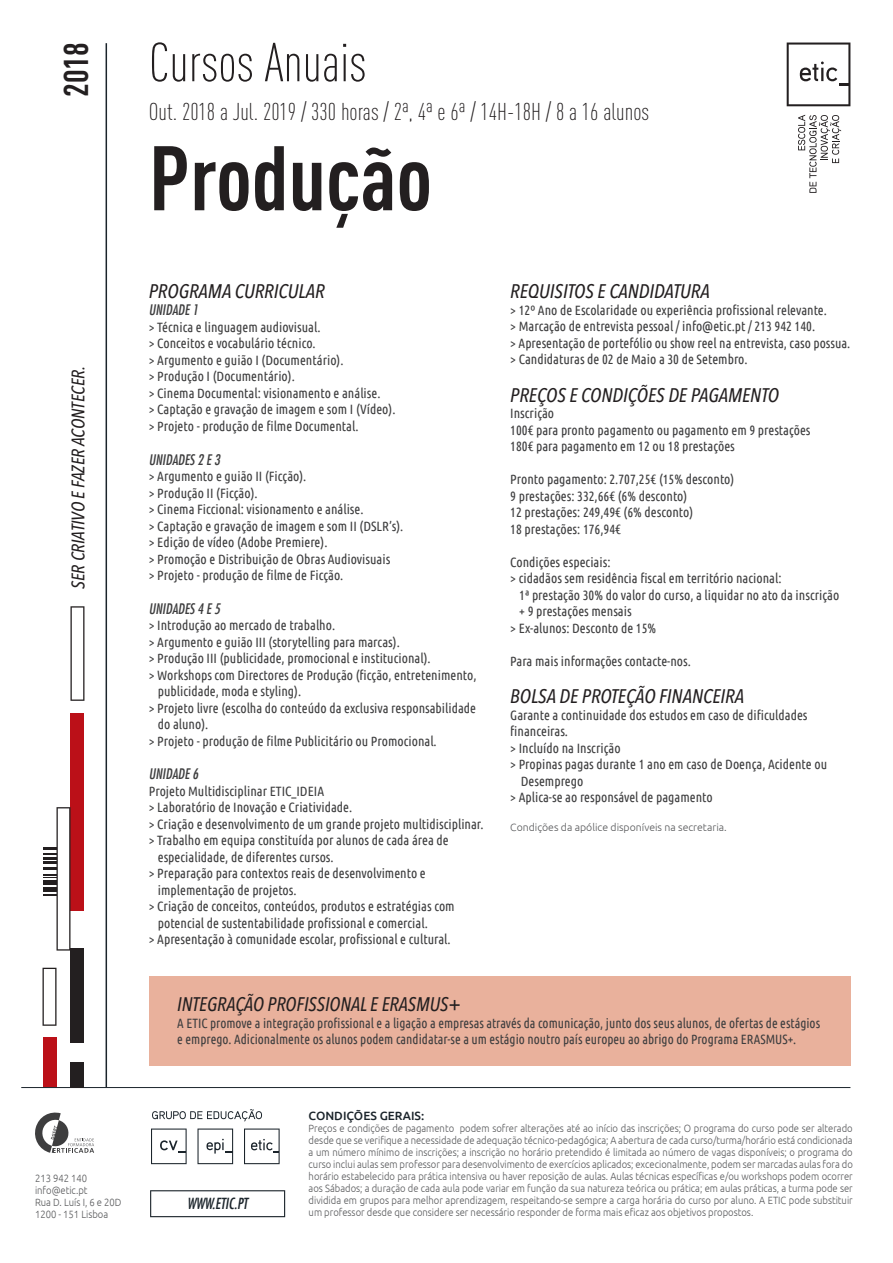
<style>
.page{position:relative;width:893px;height:1263px;background:#fff}
.page>*{position:absolute;margin:0;border:0;box-sizing:border-box;transform-origin:0 0}
.t1{font:700 90px "DIN Cond";color:#231f20}
.t2{font:300 54px "DIN Cond";color:#231f20}
.t3{font:700 33.9px "DIN Cond";color:#231f20}
.t4{font:300 24px "DIN Cond";color:#231f20}
.t5{font:italic 500 condensed 19.5px "Avenir Next LT Pro";color:#231f20}
.t6{font:italic 500 condensed 18px "Avenir Next LT Pro";letter-spacing:-.005em;color:#231f20}
.t7{font:italic condensed 15px "Futura LT";color:#1b242b}
.t8{font:italic condensed 14.25px "Futura LT";color:#3e3e3f}
.t9{font:13.5px/16.5px "Ubuntu Condensed";color:#3e3e3f}
.t10{font:500 12px "Ubuntu";color:#1b242b}
.t11{font:300 10.5px/12px "Ubuntu";color:#57585a;text-align:justify;scale:.9 1}
.t12{font:300 10.5px "Ubuntu";color:#57585a}
</style>
<div class="page">
<svg style="left:798px;top:115px;width:43px;height:78px"></svg>
<svg style="left:787px;top:43px;width:63px;height:63px"></svg>
<hr style="left:21px;top:1087px;width:829px;height:1px;background:#1b242b">
<svg style="left:150px;top:1190px;width:135px;height:27px"></svg>
<svg style="left:35px;top:1112px;width:59px;height:41px"></svg>
<svg style="left:197px;top:1128px;width:36px;height:36px"></svg>
<svg style="left:151px;top:1128px;width:36px;height:36px"></svg>
<svg style="left:244px;top:1128px;width:36px;height:36px"></svg>
<svg style="left:152px;top:1109px;width:110px;height:12px"></svg>
<div style="left:149px;top:976px;width:701px;height:90px;background:#e9b19c"></div>
<hr style="left:106px;top:43px;width:1px;height:1044px;background:#1b242b">
<div style="left:70px;top:948px;width:14px;height:94px;background:#231f20"></div>
<div style="left:70px;top:713px;width:14px;height:198px;background:#bb1018"></div>
<svg style="left:70px;top:606px;width:14px;height:95px"></svg>
<div style="left:70px;top:1062px;width:14px;height:25px;background:#231f20"></div>
<svg style="left:43px;top:807px;width:27px;height:143px"></svg>
<svg style="left:43px;top:968px;width:14px;height:58px"></svg>
<div style="left:43px;top:1038px;width:14px;height:49px;background:#bb1018"></div>
<h3 class="t3" style="left:55px;top:97px;width:56px;rotate:-90deg">2018</h3>
<h3 class="t6" style="left:67px;top:589px;width:224px;rotate:-90deg">SER CRIATIVO E FAZER ACONTECER.</h3>
<p class="t11" style="left:35px;top:1172px;width:98px;text-align:left">213 942 140 info@etic.pt<br>Rua D. Luís I, 6 e 20D<br>1200 - 151 Lisboa</p>
<h2 class="t2" style="left:149px;top:31px;width:219px">Cursos Anuais</h2>
<h3 class="t4" style="left:149px;top:98px;width:502px">Out. 2018 a Jul. 2019 / 330 horas / 2ª, 4ª e 6ª / 14H-18H / 8 a 16 alunos</h3>
<h1 class="t1" style="left:149px;top:123px;width:285px">Produção</h1>
<h3 class="t5" style="left:149px;top:280px;width:177px">PROGRAMA CURRICULAR</h3>
<p class="t8" style="left:149px;top:302px;width:51px">UNIDADE 1</p>
<p class="t9" style="left:149px;top:318px;width:248px">&gt; Técnica e linguagem audiovisual.<br>&gt; Conceitos e vocabulário técnico.<br>&gt; Argumento e guião I (Documentário).<br>&gt; Produção I (Documentário).<br>&gt; Cinema Documental: visionamento e análise.<br>&gt; Captação e gravação de imagem e som I (Vídeo). &gt; Projeto - produção de filme Documental.</p>
<p class="t8" style="left:149px;top:451px;width:73px">UNIDADES 2 E 3</p>
<p class="t9" style="left:149px;top:467px;width:256px">&gt; Argumento e guião II (Ficção).<br>&gt; Produção II (Ficção).<br>&gt; Cinema Ficcional: visionamento e análise.<br>&gt; Captação e gravação de imagem e som II (DSLR’s). &gt; Edição de vídeo (Adobe Premiere).<br>&gt; Promoção e Distribuição de Obras Audiovisuais<br>&gt; Projeto - produção de filme de Ficção.</p>
<p class="t8" style="left:149px;top:600px;width:73px">UNIDADES 4 E 5</p>
<p class="t9" style="left:149px;top:617px;width:188px">&gt; Introdução ao mercado de trabalho.</p>
<p class="t9" style="left:149px;top:633px;width:252px">&gt; Argumento e guião III (storytelling para marcas).</p>
<p class="t9" style="left:149px;top:650px;width:283px">&gt; Produção III (publicidade, promocional e institucional).</p>
<p class="t9" style="left:149px;top:666px;width:329px">&gt; Workshops com Directores de Produção (ficção, entretenimento,</p>
<p class="t9" style="left:158px;top:683px;width:145px">publicidade, moda e styling).</p>
<p class="t9" style="left:149px;top:699px;width:329px">&gt; Projeto livre (escolha do conteúdo da exclusiva responsabilidade</p>
<p class="t9" style="left:158px;top:716px;width:52px">do aluno).</p>
<p class="t9" style="left:149px;top:732px;width:289px">&gt; Projeto - produção de filme Publicitário ou Promocional.</p>
<p class="t8" style="left:149px;top:765px;width:51px">UNIDADE 6</p>
<p class="t9" style="left:149px;top:782px;width:177px">Projeto Multidisciplinar ETIC_IDEIA</p>
<p class="t9" style="left:149px;top:799px;width:205px">&gt; Laboratório de Inovação e Criatividade.</p>
<p class="t9" style="left:149px;top:815px;width:336px">&gt; Criação e desenvolvimento de um grande projeto multidisciplinar.</p>
<p class="t9" style="left:149px;top:832px;width:301px">&gt; Trabalho em equipa constituída por alunos de cada área de</p>
<p class="t9" style="left:158px;top:848px;width:177px">especialidade, de diferentes cursos.</p>
<p class="t9" style="left:149px;top:865px;width:278px">&gt; Preparação para contextos reais de desenvolvimento e</p>
<p class="t9" style="left:158px;top:881px;width:140px">implementação de projetos.</p>
<p class="t9" style="left:149px;top:898px;width:307px">&gt; Criação de conceitos, conteúdos, produtos e estratégias com</p>
<p class="t9" style="left:158px;top:914px;width:271px">potencial de sustentabilidade profissional e comercial.</p>
<p class="t9" style="left:149px;top:931px;width:303px">&gt; Apresentação à comunidade escolar, profissional e cultural.</p>
<h3 class="t5" style="left:510px;top:280px;width:201px">REQUISITOS E CANDIDATURA</h3>
<p class="t9" style="left:510px;top:301px;width:342px">&gt; 12º Ano de Escolaridade ou experiência profissional relevante.<br>&gt; Marcação de entrevista pessoal / info@etic.pt / 213 942 140.<br>&gt; Apresentação de portefólio ou show reel na entrevista, caso possua. &gt; Candidaturas de 02 de Maio a 30 de Setembro.</p>
<h3 class="t5" style="left:510px;top:383px;width:270px">PREÇOS E CONDIÇÕES DE PAGAMENTO</h3>
<p class="t9" style="left:510px;top:405px;width:302px">Inscrição<br>100€ para pronto pagamento ou pagamento em 9 prestações<br>180€ para pagamento em 12 ou 18 prestações</p>
<p class="t9" style="left:510px;top:471px;width:226px">Pronto pagamento: 2.707,25€ (15% desconto)<br>9 prestações: 332,66€ (6% desconto)<br>12 prestações: 249,49€ (6% desconto)<br>18 prestações: 176,94€</p>
<p class="t9" style="left:510px;top:553px;width:102px">Condições especiais:</p>
<p class="t9" style="left:510px;top:570px;width:273px">&gt; cidadãos sem residência fiscal em território nacional:</p>
<p class="t9" style="left:519px;top:586px;width:322px">1ª prestação 30% do valor do curso, a liquidar no ato da inscrição</p>
<p class="t9" style="left:519px;top:603px;width:114px">+ 9 prestações mensais</p>
<p class="t9" style="left:510px;top:619px;width:147px">&gt; Ex-alunos: Desconto de 15%</p>
<p class="t9" style="left:510px;top:652px;width:182px">Para mais informações contacte-nos.</p>
<h3 class="t5" style="left:510px;top:685px;width:235px">BOLSA DE PROTEÇÃO FINANCEIRA</h3>
<p class="t9" style="left:510px;top:706px;width:299px">Garante a continuidade dos estudos em caso de dificuldades</p>
<p class="t9" style="left:510px;top:723px;width:59px">financeiras.</p>
<p class="t9" style="left:510px;top:739px;width:112px">&gt; Incluído na Inscrição</p>
<p class="t9" style="left:510px;top:756px;width:318px">&gt; Propinas pagas durante 1 ano em caso de Doença, Acidente ou</p>
<p class="t9" style="left:521px;top:772px;width:64px">Desemprego</p>
<p class="t9" style="left:510px;top:789px;width:204px">&gt; Aplica-se ao responsável de pagamento</p>
<p class="t12" style="left:510px;top:821px;width:218px">Condições da apólice disponíveis na secretaria.</p>
<h3 class="t5" style="left:177px;top:992px;width:285px">INTEGRAÇÃO PROFISSIONAL E ERASMUS+</h3>
<p class="t9" style="left:177px;top:1014px;width:644px">A ETIC promove a integração profissional e a ligação a empresas através da comunicação, junto dos seus alunos, de ofertas de estágios e emprego. Adicionalmente os alunos podem candidatar-se a um estágio noutro país europeu ao abrigo do Programa ERASMUS+.</p>
<p class="t7" style="left:187px;top:1195px;width:62px">WWW.ETIC.PT</p>
<p class="t10" style="left:309px;top:1108px;width:117px">CONDIÇÕES GERAIS:</p>
<p class="t11" style="left:309px;top:1122px;width:606px">Preços e condições de pagamento podem sofrer alterações até ao início das inscrições; O programa do curso pode ser alterado desde que se verifique a necessidade de adequação técnico-pedagógica; A abertura de cada curso/turma/horário está condicionada a um número mínimo de inscrições; a inscrição no horário pretendido é limitada ao número de vagas disponíveis; o programa do curso inclui aulas sem professor para desenvolvimento de exercícios aplicados; excecionalmente, podem ser marcadas aulas fora do horário estabelecido para prática intensiva ou haver reposição de aulas. Aulas técnicas específicas e/ou workshops podem ocorrer aos Sábados; a duração de cada aula pode variar em função da sua natureza teórica ou prática; em aulas práticas, a turma pode ser dividida em grupos para melhor aprendizagem, respeitando-se sempre a carga horária do curso por aluno. A ETIC pode substituir um professor desde que considere ser necessário responder de forma mais eficaz aos objetivos propostos.</p>
</div>
